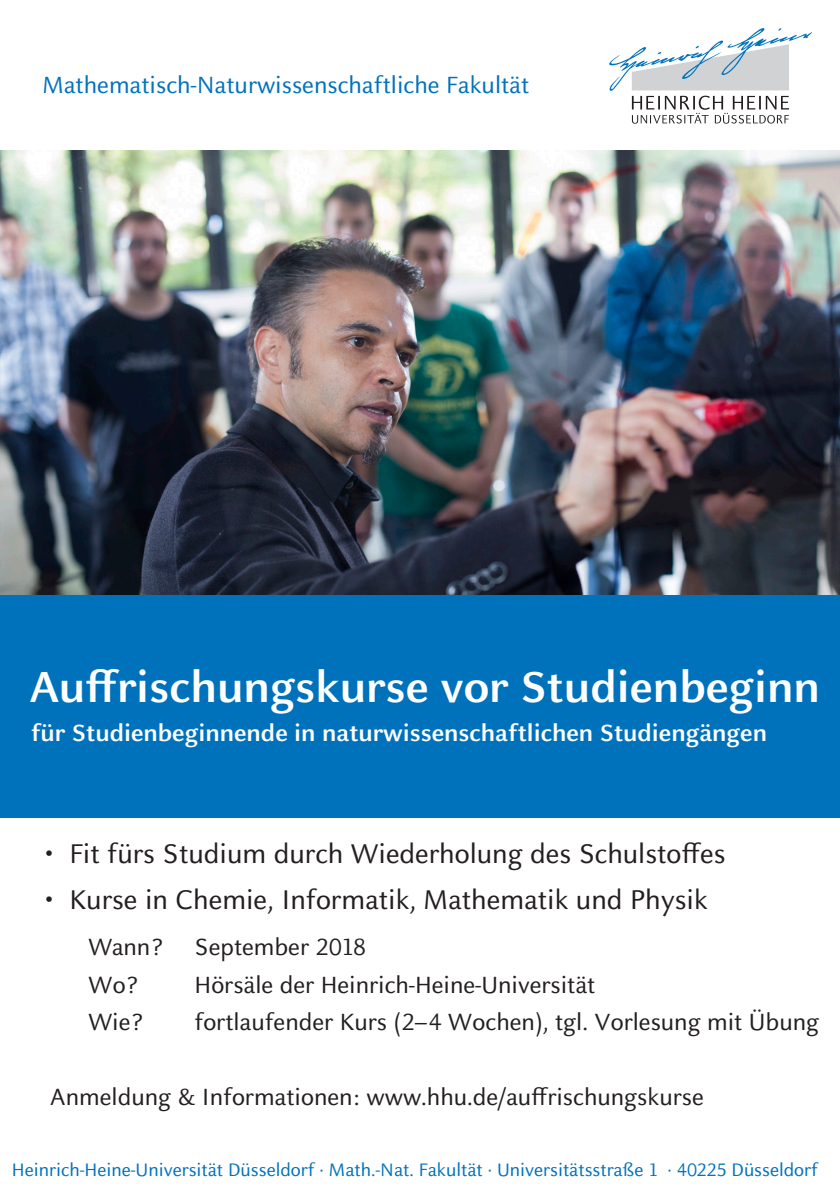
<style>
.page{position:relative;width:840px;height:1191px;background:#fff}
.page>*{position:absolute;margin:0;border:0;box-sizing:border-box;transform-origin:0 0}
.t1{font:700 47.8px "HHU Celeste Sans";color:#fff}
.t2{font:29.8px "HHU Celeste Sans";color:#231f20}
.t3{font:26px "HHU Celeste Sans";color:#231f20}
.t4{font:700 26px "HHU Celeste Sans";color:#fff}
.t5{font:26px "HHU Celeste Sans";color:#0072bc}
.t6{font:20px "HHU Celeste Sans";color:#0072bc}
</style>
<div class="page">
<svg style="left:609px;top:28px;width:203px;height:96px"></svg>
<img style="left:0;top:150px;width:839px;height:445px">
<div style="left:0;top:595px;width:839px;height:223px;background:#0072bc"></div>
<p class="t5" style="left:42px;top:69px;width:488px">Mathematisch-Naturwissenschaftliche Fakultät</p>
<p class="t1" style="left:29px;top:656px;width:792px">Auffrischungskurse vor Studienbeginn</p>
<p class="t4" style="left:31px;top:716px;width:737px">für Studienbeginnende in naturwissenschaftlichen Studiengängen</p>
<p class="t2" style="left:45px;top:834px;width:681px">• Fit fürs Studium durch Wiederholung des Schulstoffes</p>
<p class="t2" style="left:45px;top:880px;width:663px">• Kurse in Chemie, Informatik, Mathematik und Physik</p>
<p class="t3" style="left:88px;top:930px;width:280px">Wann? September 2018</p>
<p class="t3" style="left:88px;top:968px;width:52px">Wo?</p>
<p class="t3" style="left:194px;top:968px;width:402px">Hörsäle der Heinrich-Heine-Universität</p>
<p class="t3" style="left:88px;top:1005px;width:56px">Wie?</p>
<p class="t3" style="left:194px;top:1005px;width:625px">fortlaufender Kurs (2–4 Wochen), tgl. Vorlesung mit Übung</p>
<p class="t3" style="left:50px;top:1080px;width:655px">Anmeldung &amp; Informationen: www.hhu.de/auffrischungskurse</p>
<p class="t6" style="left:12px;top:1156px;width:807px">Heinrich-Heine-Universität Düsseldorf · Math.-Nat. Fakultät · Universitätsstraße 1 · 40225 Düsseldorf</p>
</div>
